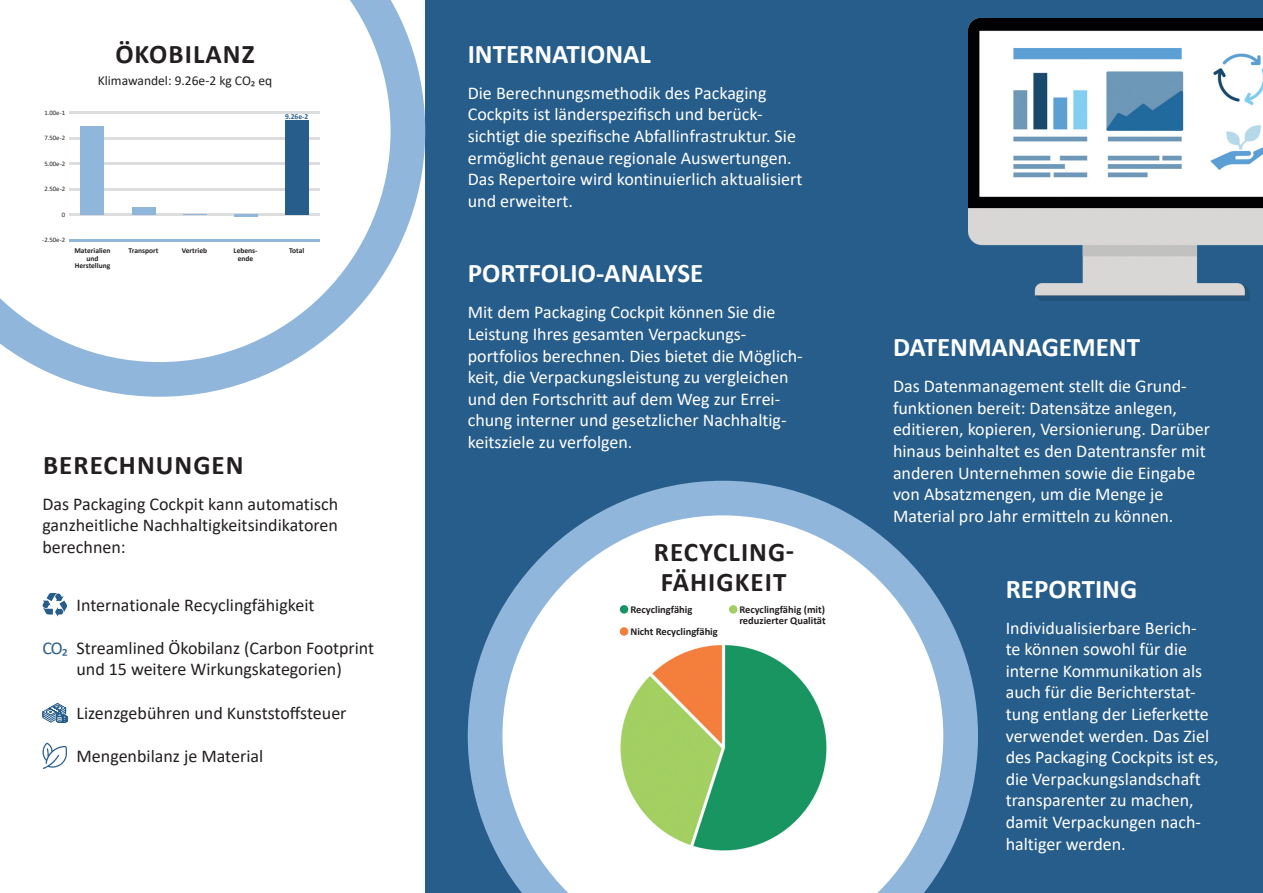
<style>
.page{position:relative;width:1263px;height:893px;background:#fff}
.page>*{position:absolute;margin:0;border:0;box-sizing:border-box;transform-origin:0 0}
.t1{font:700 27px "Calibri";color:#fff}
.t2{font:700 27px/30px "Calibri";letter-spacing:.04em;color:#231f20}
.t3{font:18px/21.6px "Calibri";color:#fff}
.t4{font:18px/21.6px "Calibri";color:#231f20;text-align:justify}
.t5{font:18px "Calibri";color:#275d8a}
.t6{font:13.5px "Calibri";color:#231f20}
.t7{font:700 10.5px/11.2px "Calibri";color:#231f20}
.t8{font:700 7.5px/7.5px "Calibri";color:#231f20;text-align:center}
.t9{font:700 7.5px "Calibri";color:#275d8a}
.t10{font:6.75px "Calibri";color:#231f20}
</style>
<div class="page">
<div style="left:425px;top:0;width:838px;height:893px;background:#275d8a"></div>
<svg style="left:468px;top:481px;width:510px;height:412px"></svg>
<img style="left:968px;top:19px;width:295px;height:281px">
<svg style="left:0;top:0;width:425px;height:397px"></svg>
<svg style="left:42px;top:593px;width:25px;height:24px"></svg>
<svg style="left:42px;top:703px;width:26px;height:20px"></svg>
<svg style="left:42px;top:743px;width:25px;height:26px"></svg>
<div style="left:620px;top:605px;width:8px;height:9px;background:#179461;border-radius:50%"></div>
<div style="left:729px;top:605px;width:8px;height:9px;background:#a2cf62;border-radius:50%"></div>
<div style="left:620px;top:627px;width:8px;height:9px;background:#f47f3d;border-radius:50%"></div>
<img style="left:620px;top:643px;width:207px;height:209px">
<hr style="left:69px;top:239px;width:251px;height:2px;background:#90b7db">
<hr style="left:69px;top:214px;width:251px;height:2px;background:#dcdddf">
<hr style="left:69px;top:188px;width:251px;height:2px;background:#dcdddf">
<hr style="left:69px;top:163px;width:251px;height:2px;background:#dcdddf">
<hr style="left:69px;top:137px;width:251px;height:2px;background:#dcdddf">
<hr style="left:69px;top:112px;width:251px;height:2px;background:#dcdddf">
<div style="left:81px;top:127px;width:23px;height:88px;background:#90b7db"></div>
<div style="left:132px;top:207px;width:23px;height:8px;background:#90b7db"></div>
<svg style="left:183px;top:214px;width:23px;height:1px"></svg>
<div style="left:285px;top:121px;width:23px;height:94px;background:#275d8a"></div>
<hr style="left:234px;top:215px;width:23px;height:2px;background:#90b7db">
<p class="t10" style="left:44px;top:108px;width:22px">1.00e-1</p>
<p class="t10" style="left:44px;top:133px;width:22px">7.50e-2</p>
<p class="t10" style="left:44px;top:159px;width:22px">5.00e-2</p>
<p class="t10" style="left:44px;top:184px;width:22px">2.50e-2</p>
<p class="t10" style="left:62px;top:210px;width:5px">0</p>
<p class="t10" style="left:42px;top:235px;width:24px">-2.50e-2</p>
<h1 class="t2" style="left:115px;top:39px;width:141px">ÖKOBILANZ</h1>
<p class="t6" style="left:98px;top:72px;width:176px">Klimawandel: 9.26e-2 kg CO₂ eq</p>
<p class="t9" style="left:285px;top:112px;width:25px">9.26e-2</p>
<p class="t8" style="left:74px;top:247px;width:38px">Materialien und<br>Herstellung</p>
<p class="t8" style="left:129px;top:247px;width:31px">Transport</p>
<p class="t8" style="left:182px;top:247px;width:27px">Vertrieb</p>
<p class="t8" style="left:234px;top:247px;width:26px">Lebens&shy;ende</p>
<p class="t8" style="left:289px;top:247px;width:17px">Total</p>
<h1 class="t2" style="left:43px;top:449px;width:202px">BERECHNUNGEN</h1>
<p class="t4" style="left:43px;top:493px;width:297px">Das Packaging Cockpit kann automatisch ganzheitliche Nachhaltigkeitsindikatoren berechnen:</p>
<p class="t5" style="left:43px;top:635px;width:27px">CO₂</p>
<p class="t4" style="left:77px;top:593px;width:239px">Internationale Recyclingfähigkeit</p>
<p class="t4" style="left:77px;top:637px;width:299px">Streamlined Ökobilanz (Carbon Footprint und 15 weitere Wirkungskategorien)</p>
<p class="t4" style="left:77px;top:701px;width:272px">Lizenzgebühren und Kunststoffsteuer</p>
<p class="t4" style="left:77px;top:745px;width:188px">Mengenbilanz je Material</p>
<h1 class="t1" style="left:468px;top:35px;width:185px">INTERNATIONAL</h1>
<p class="t3" style="left:468px;top:82px;width:336px">Die Berechnungsmethodik des Packaging Cockpits ist länderspezifisch und berück&shy;sichtigt die spezifische Abfallinfrastruktur. Sie ermöglicht genaue regionale Auswertungen.<br>Das Repertoire wird kontinuierlich aktualisiert und erweitert.</p>
<h1 class="t1" style="left:468px;top:254px;width:237px">PORTFOLIO-ANALYSE</h1>
<p class="t3" style="left:468px;top:301px;width:336px">Mit dem Packaging Cockpit können Sie die Leistung Ihres gesamten Verpackungs&shy;portfolios berechnen. Dies bietet die Möglich&shy;keit, die Verpackungsleistung zu vergleichen und den Fortschritt auf dem Weg zur Errei&shy;chung interner und gesetzlicher Nachhaltig&shy;keitsziele zu verfolgen.</p>
<h1 class="t2" style="left:654px;top:536px;width:142px">RECYCLING-<br>FÄHIGKEIT</h1>
<p class="t7" style="left:630px;top:604px;width:63px">Recyclingfähig</p>
<p class="t7" style="left:739px;top:604px;width:88px">Recyclingfähig (mit) reduzierter Qualität</p>
<p class="t7" style="left:630px;top:626px;width:89px">Nicht Recyclingfähig</p>
<h1 class="t1" style="left:893px;top:328px;width:249px">DATENMANAGEMENT</h1>
<p class="t3" style="left:893px;top:375px;width:319px">Das Datenmanagement stellt die Grund&shy;funktionen bereit: Datensätze anlegen, editieren, kopieren, Versionierung. Darüber hinaus beinhaltet es den Datentransfer mit anderen Unternehmen sowie die Eingabe von Absatzmengen, um die Menge je Material pro Jahr ermitteln zu können.</p>
<h1 class="t1" style="left:1006px;top:569px;width:133px">REPORTING</h1>
<p class="t3" style="left:1006px;top:616px;width:214px">Individualisierbare Berich-<br>te können sowohl für die interne Kommunikation als auch für die Berichterstat&shy;tung entlang der Lieferkette verwendet werden. Das Ziel des Packaging Cockpits ist es, die Verpackungslandschaft transparenter zu machen, damit Verpackungen nach&shy;haltiger werden.</p>
</div>
